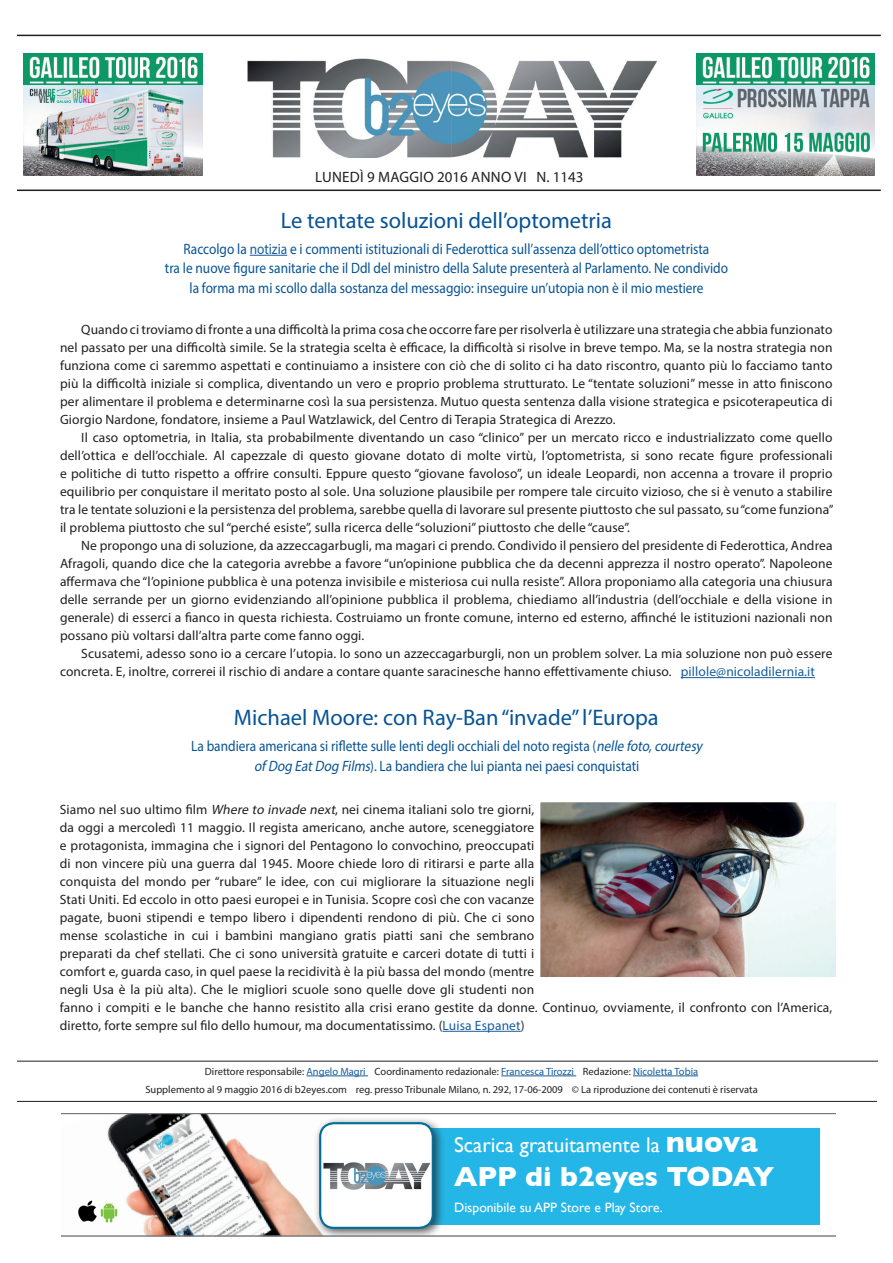
<style>
.page{position:relative;width:893px;height:1263px;background:#fff}
.page>*{position:absolute;margin:0;border:0;box-sizing:border-box;transform-origin:0 0}
.t1{font:700 28.2px "Gill Sans";color:#fff}
.t2{font:22.5px "Myriad Pro";color:#075394}
.t3{font:21.3px "Gill Sans";color:#fff}
.t4{font:15px/19.5px "Myriad Pro";color:#075394;text-align:center;scale:.89 1}
.t5{font:15px "Myriad Pro";letter-spacing:.02em;color:#231f20}
.t6{font:13.65px "Gill Sans";color:#fff}
.t7{font:13.5px/18px "Myriad Pro";letter-spacing:.01em;color:#231f20;text-align:justify}
.t8{font:10.5px/18px "Myriad Pro";color:#231f20;text-align:center}
.s1{color:#175d9e}
.s2{font-style:italic}
.s3{font-weight:700;font-size:30.15px}
</style>
<div class="page">
<img style="left:247px;top:58px;width:410px;height:99px">
<hr style="left:17px;top:1101px;width:860px;height:1px;background:#231f20">
<hr style="left:307px;top:1075px;width:61px;height:1px;background:#175d9e">
<hr style="left:501px;top:1075px;width:75px;height:1px;background:#175d9e">
<hr style="left:633px;top:1075px;width:65px;height:1px;background:#175d9e">
<img style="left:696px;top:54px;width:179px;height:122px">
<img style="left:24px;top:54px;width:178px;height:122px">
<hr style="left:17px;top:190px;width:864px;height:1px;background:#231f20">
<hr style="left:17px;top:35px;width:864px;height:1px;background:#231f20">
<img style="left:61px;top:1114px;width:316px;height:121px">
<img style="left:86px;top:1196px;width:46px;height:34px">
<img style="left:77px;top:1200px;width:21px;height:22px">
<div style="left:411px;top:1128px;width:408px;height:96px;background:#24b6e7"></div>
<div style="left:314px;top:1116px;width:131px;height:120px;background:#231f20;opacity:.75"></div>
<img style="left:320px;top:1123px;width:113px;height:105px">
<div style="left:319px;top:1122px;width:115px;height:107px;border:2px solid #006f9a;border-radius:14px"></div>
<svg style="left:61px;top:1113px;width:774px;height:1px"></svg>
<svg style="left:61px;top:1235px;width:774px;height:1px"></svg>
<hr style="left:17px;top:1061px;width:861px;height:1px;background:#231f20">
<hr style="left:250px;top:255px;width:37px;height:1px;background:#175d9e">
<hr style="left:681px;top:677px;width:134px;height:1px;background:#175d9e">
<hr style="left:443px;top:1031px;width:78px;height:1px;background:#175d9e">
<img style="left:541px;top:803px;width:294px;height:173px">
<div style="left:534px;top:796px;width:308px;height:187px;border:6px solid #fff"></div>
<p class="t5" style="left:315px;top:167px;width:270px">LUNEDÌ 9 MAGGIO 2016 ANNO VI N. 1143</p>
<h2 class="t2" style="left:281px;top:206px;width:333px">Le tentate soluzioni dell’optometria</h2>
<p class="t4" style="left:165px;top:239px;width:634px">Raccolgo la <span class="s1">notizia</span> e i commenti istituzionali di Federottica sull’assenza dell’ottico optometrista<br>tra le nuove figure sanitarie che il Ddl del ministro della Salute presenterà al Parlamento. Ne condivido la forma ma mi scollo dalla sostanza del messaggio: inseguire un’utopia non è il mio mestiere</p>
<p class="t7" style="left:60px;top:320px;width:774px;text-indent:21px">Quando ci troviamo di fronte a una difficoltà la prima cosa che occorre fare per risolverla è utilizzare una strategia che abbia funzionato nel passato per una difficoltà simile. Se la strategia scelta è efficace, la difficoltà si risolve in breve tempo. Ma, se la nostra strategia non funziona come ci saremmo aspettati e continuiamo a insistere con ciò che di solito ci ha dato riscontro, quanto più lo facciamo tanto più la difficoltà iniziale si complica, diventando un vero e proprio problema strutturato. Le “tentate soluzioni” messe in atto finiscono per alimentare il problema e determinarne così la sua persistenza. Mutuo questa sentenza dalla visione strategica e psicoterapeutica di Giorgio Nardone, fondatore, insieme a Paul Watzlawick, del Centro di Terapia Strategica di Arezzo.</p>
<p class="t7" style="left:60px;top:428px;width:775px;text-indent:21px">Il caso optometria, in Italia, sta probabilmente diventando un caso “clinico” per un mercato ricco e industrializzato come quello dell’ottica e dell’occhiale. Al capezzale di questo giovane dotato di molte virtù, l’optometrista, si sono recate figure professionali e politiche di tutto rispetto a offrire consulti. Eppure questo “giovane favoloso”, un ideale Leopardi, non accenna a trovare il proprio equilibrio per conquistare il meritato posto al sole. Una soluzione plausibile per rompere tale circuito vizioso, che si è venuto a stabilire tra le tentate soluzioni e la persistenza del problema, sarebbe quella di lavorare sul presente piuttosto che sul passato, su “come funziona” il problema piuttosto che sul “perché esiste”, sulla ricerca delle “soluzioni” piuttosto che delle “cause”.</p>
<p class="t7" style="left:60px;top:536px;width:774px;text-indent:21px">Ne propongo una di soluzione, da azzeccagarbugli, ma magari ci prendo. Condivido il pensiero del presidente di Federottica, Andrea Afragoli, quando dice che la categoria avrebbe a favore “un’opinione pubblica che da decenni apprezza il nostro operato”. Napoleone affermava che “l’opinione pubblica è una potenza invisibile e misteriosa cui nulla resiste”. Allora proponiamo alla categoria una chiusura delle serrande per un giorno evidenziando all’opinione pubblica il problema, chiediamo all’industria (dell’occhiale e della visione in generale) di esserci a fianco in questa richiesta. Costruiamo un fronte comune, interno ed esterno, affinché le istituzioni nazionali non possano più voltarsi dall’altra parte come fanno oggi.</p>
<p class="t7" style="left:60px;top:644px;width:774px;text-indent:21px">Scusatemi, adesso sono io a cercare l’utopia. Io sono un azzeccagarburgli, non un problem solver. La mia soluzione non può essere concreta. E, inoltre, correrei il rischio di andare a contare quante saracinesche hanno effettivamente chiuso. <span class="s1">pillole@nicoladilernia.it</span></p>
<h2 class="t2" style="left:234px;top:704px;width:426px">Michael Moore: con Ray-Ban “invade” l’Europa</h2>
<p class="t4" style="left:191px;top:736px;width:579px">La bandiera americana si riflette sulle lenti degli occhiali del noto regista (<span class="s2">nelle foto,courtesy of Dog EatDog Films</span>). La bandiera che lui pianta nei paesi conquistati</p>
<p class="t7" style="left:60px;top:800px;width:774px;text-align:left">Siamo nel suo ultimo film <span class="s2">Where to invade next</span>, nei cinema italiani solo tre giorni,<br>da oggi a mercoledì 11 maggio. Il regista americano, anche autore, sceneggiatore<br>e protagonista, immagina che i signori del Pentagono lo convochino, preoccupati<br>di non vincere più una guerra dal 1945. Moore chiede loro di ritirarsi e parte alla<br>conquista del mondo per “rubare” le idee, con cui migliorare la situazione negli<br>Stati Uniti. Ed eccolo in otto paesi europei e in Tunisia. Scopre così che con vacanze<br>pagate, buoni stipendi e tempo libero i dipendenti rendono di più. Che ci sono<br>mense scolastiche in cui i bambini mangiano gratis piatti sani che sembrano<br>preparati da chef stellati. Che ci sono università gratuite e carceri dotate di tutti i<br>comfort e, guarda caso, in quel paese la recidività è la più bassa del mondo (mentre<br>negli Usa è la più alta). Che le migliori scuole sono quelle dove gli studenti non<br>fanno i compiti e le banche che hanno resistito alla crisi erano gestite da donne. Continuo, ovviamente, il confronto con l’America, diretto, forte sempre sul filo dello humour, ma documentatissimo. (<span class="s1">Luisa Espanet</span>)</p>
<p class="t8" style="left:145px;top:1062px;width:614px">Direttore responsabile: <span class="s1">Angelo Magri</span> Coordinamento redazionale: <span class="s1">Francesca Tirozzi</span> Redazione: <span class="s1">Nicoletta Tobia<br></span>Supplemento al 9 maggio 2016 di b2eyes.com reg. presso Tribunale Milano, n. 292, 17-06-2009 © La riproduzione dei contenuti è riservata</p>
<h3 class="t3" style="left:454px;top:1132px;width:305px">Scarica gratuitamente la <span class="s3">nuova</span></h3>
<h1 class="t1" style="left:454px;top:1159px;width:321px">APP di b2eyes TODAY</h1>
<p class="t6" style="left:454px;top:1199px;width:210px">Disponibile su APP Store e Play Store.</p>
</div>
